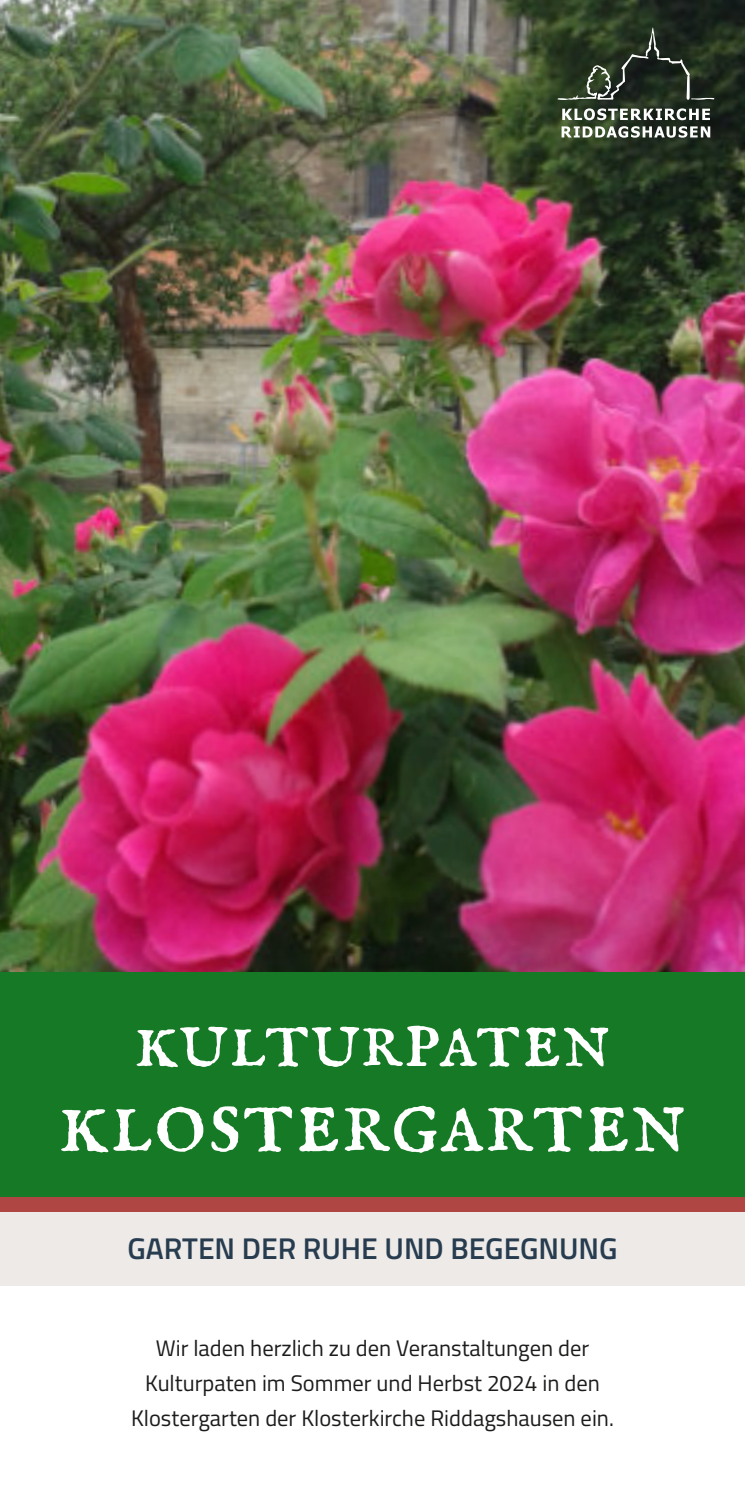
<style>
.page{position:relative;width:745px;height:1489px;background:#fff}
.page>*{position:absolute;margin:0;border:0;box-sizing:border-box;transform-origin:0 0}
.t1{font:100px "IM FELL English SC";letter-spacing:.005em;color:#fff}
.t2{font:87.5px "IM FELL English SC";letter-spacing:.005em;color:#fff}
.t3{font:600 30px "Titillium Web";color:#273c4f}
.t4{font:22.5px/35px "Titillium Web";color:#1c1c1b;text-align:center}
</style>
<div class="page">
<img style="left:0;top:0;width:744px;height:972px">
<svg style="left:561px;top:126px;width:148px;height:12px"></svg>
<svg style="left:562px;top:108px;width:147px;height:12px"></svg>
<svg style="left:556px;top:27px;width:158px;height:74px"></svg>
<div style="left:0;top:972px;width:744px;height:224px;background:#157926"></div>
<div style="left:0;top:1204px;width:744px;height:82px;background:#edeae8"></div>
<div style="left:0;top:1196px;width:744px;height:15px;background:#af4644"></div>
<h2 class="t2" style="left:134px;top:1001px;width:479px">kulturpaten</h2>
<h1 class="t1" style="left:58px;top:1076px;width:630px">klostergarten</h1>
<h3 class="t3" style="left:127px;top:1224px;width:491px">GARTEN DER RUHE UND BEGEGNUNG</h3>
<p class="t4" style="left:131px;top:1330px;width:484px">Wir laden herzlich zu den Veranstaltungen der<br>Kulturpaten im Sommer und Herbst 2024 in den<br>Klostergarten der Klosterkirche Riddagshausen ein.</p>
</div>
